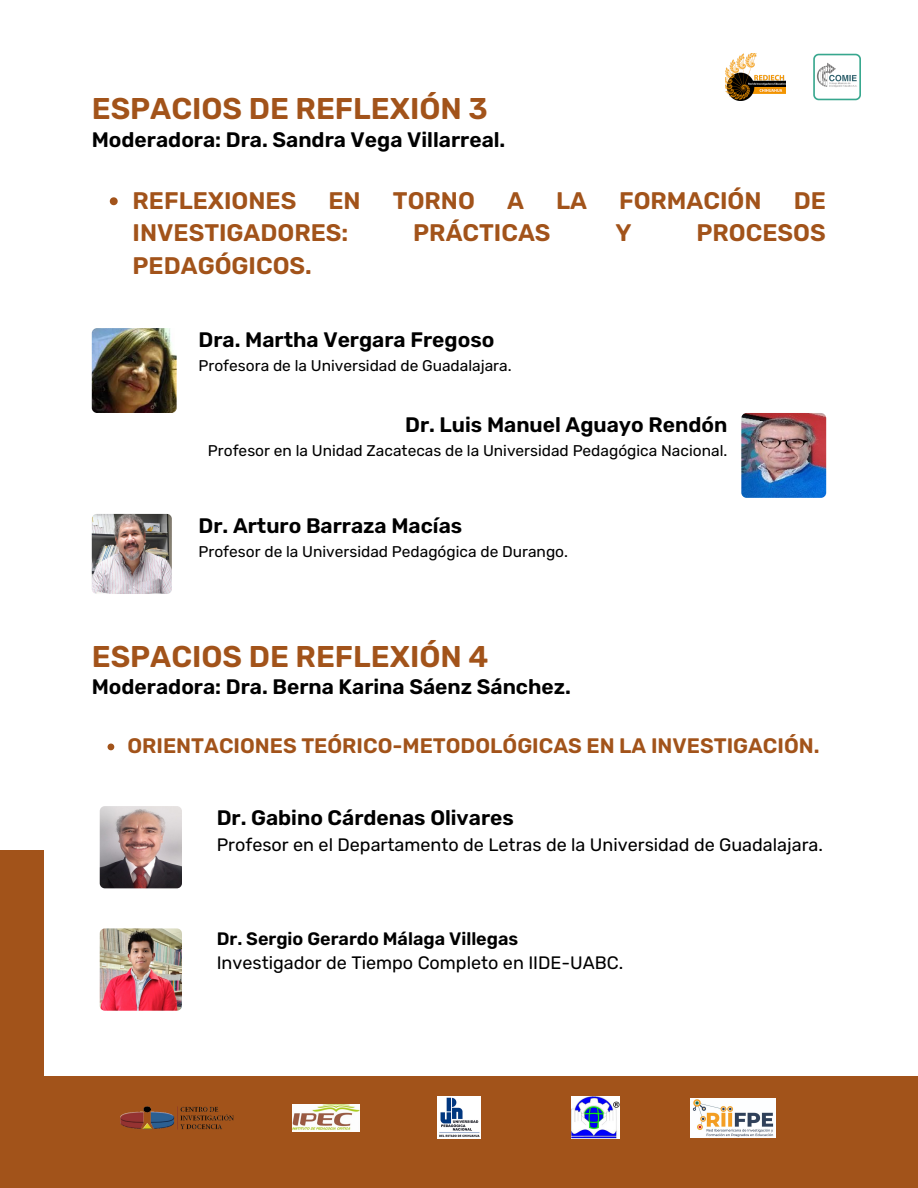
<style>
.page{position:relative;width:918px;height:1188px;background:#fff}
.page>*{position:absolute;margin:0;border:0;box-sizing:border-box;transform-origin:0 0}
.t1{font:600 30px "Rubik";color:#a2531a}
.t2{font:600 24px "Rubik";color:#a2531a}
.t3{font:600 21px "Rubik";color:#000}
.t4{font:600 21px "Rubik";color:#a2531a}
.t5{font:18px "Rubik";color:#000}
.t6{font:600 18px "Rubik";color:#000}
.t7{font:15.45px "Rubik";color:#000}
</style>
<div class="page">
<div style="left:0;top:850px;width:918px;height:338px;background:#a2531a"></div>
<div style="left:44px;top:210px;width:874px;height:866px;background:#fff"></div>
<svg style="left:110px;top:197px;width:8px;height:8px"></svg>
<img style="left:92px;top:328px;width:85px;height:85px;border-radius:5px">
<img style="left:741px;top:413px;width:85px;height:85px;border-radius:5px">
<img style="left:92px;top:514px;width:80px;height:80px;border-radius:5px">
<img style="left:100px;top:806px;width:82px;height:82px;border-radius:5px">
<svg style="left:108px;top:744px;width:6px;height:6px"></svg>
<img style="left:100px;top:928px;width:82px;height:83px;border-radius:5px">
<img style="left:438px;top:1096px;width:42px;height:43px">
<img style="left:120px;top:1106px;width:114px;height:24px">
<img style="left:572px;top:1097px;width:47px;height:42px">
<img style="left:691px;top:1098px;width:84px;height:40px">
<img style="left:293px;top:1104px;width:66px;height:27px">
<img style="left:725px;top:53px;width:61px;height:48px">
<img style="left:813px;top:53px;width:47px;height:48px">
<p class="t1" style="left:92px;top:91px;width:398px">ESPACIOS DE REFLEXIÓN 3</p>
<p class="t3" style="left:92px;top:127px;width:415px">Moderadora: Dra. Sandra Vega Villarreal.</p>
<p class="t2" style="left:133px;top:186px;width:165px">REFLEXIONES</p>
<p class="t2" style="left:329px;top:186px;width:34px">EN</p>
<p class="t2" style="left:393px;top:186px;width:84px">TORNO</p>
<p class="t2" style="left:507px;top:186px;width:18px">A</p>
<p class="t2" style="left:556px;top:186px;width:33px">LA</p>
<p class="t2" style="left:619px;top:186px;width:144px">FORMACIÓN</p>
<p class="t2" style="left:794px;top:186px;width:34px">DE</p>
<p class="t2" style="left:133px;top:219px;width:217px">INVESTIGADORES:</p>
<p class="t2" style="left:413px;top:219px;width:139px">PRÁCTICAS</p>
<p class="t2" style="left:616px;top:219px;width:18px">Y</p>
<p class="t2" style="left:697px;top:219px;width:131px">PROCESOS</p>
<p class="t2" style="left:133px;top:251px;width:181px">PEDAGÓGICOS.</p>
<p class="t3" style="left:199px;top:328px;width:297px">Dra. Martha Vergara Fregoso</p>
<p class="t7" style="left:199px;top:357px;width:315px">Profesora de la Universidad de Guadalajara.</p>
<p class="t3" style="left:405px;top:413px;width:324px">Dr. Luis Manuel Aguayo Rendón</p>
<p class="t7" style="left:208px;top:441px;width:521px">Profesor en la Unidad Zacatecas de la Universidad Pedagógica Nacional.</p>
<p class="t3" style="left:199px;top:514px;width:265px">Dr. Arturo Barraza Macías</p>
<p class="t7" style="left:199px;top:542px;width:371px">Profesor de la Universidad Pedagógica de Durango.</p>
<p class="t1" style="left:92px;top:638px;width:398px">ESPACIOS DE REFLEXIÓN 4</p>
<p class="t3" style="left:92px;top:674px;width:481px">Moderadora: Dra. Berna Karina Sáenz Sánchez.</p>
<p class="t4" style="left:127px;top:733px;width:694px">ORIENTACIONES TEÓRICO-METODOLÓGICAS EN LA INVESTIGACIÓN.</p>
<p class="t3" style="left:217px;top:806px;width:299px">Dr. Gabino Cárdenas Olivares</p>
<p class="t5" style="left:217px;top:834px;width:608px">Profesor en el Departamento de Letras de la Universidad de Guadalajara.</p>
<p class="t6" style="left:217px;top:928px;width:303px">Dr. Sergio Gerardo Málaga Villegas</p>
<p class="t5" style="left:217px;top:953px;width:408px">Investigador de Tiempo Completo en IIDE-UABC.</p>
</div>
